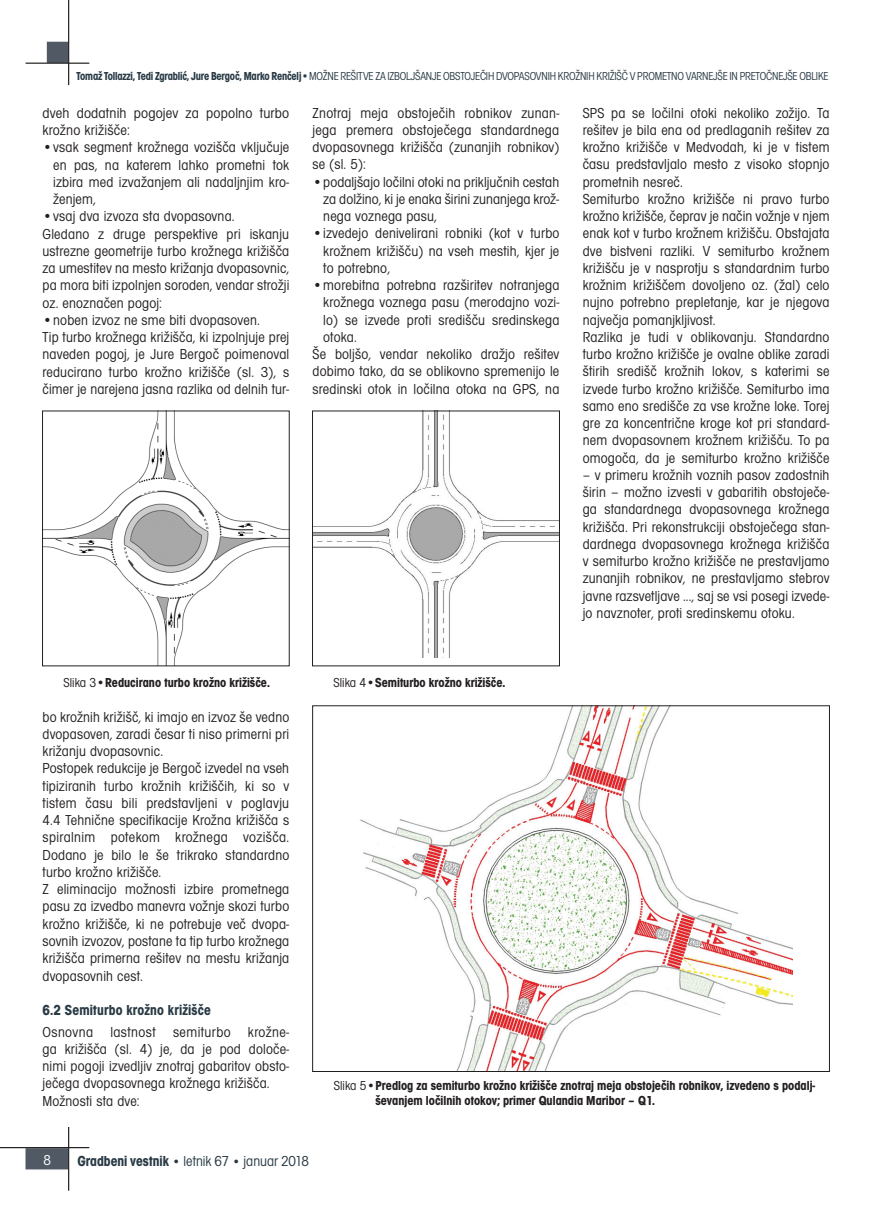
<style>
.page{position:relative;width:872px;height:1212px;background:#fff}
.page>*{position:absolute;margin:0;border:0;box-sizing:border-box;transform-origin:0 0}
.t1{font:condensed 15px/17.2px "Avant Gar Got Itc TEE";letter-spacing:.01em;color:#231f20}
.t2{font:condensed 15px "Avant Gar Got Itc TEE";color:#293a45}
.t3{font:700 condensed 15px "Avant Gar Got Itc TEE";letter-spacing:.01em;color:#293a45}
.t4{font:condensed 15px "Avant Gar Got Itc TEE";color:#fff}
.t5{font:700 condensed 13.5px/15px "Avant Gar Got Itc TEE";color:#231f20}
.t6{font:condensed 12px "Avant Gar Got Itc TEE";letter-spacing:-.015em;color:#293a45}
.s1{font-weight:700}
.s2{font-weight:400}
.s3{font-weight:700;font-size:13.5px}
</style>
<div class="page">
<div style="left:47px;top:42px;width:21px;height:21px;background:#515964"></div>
<div style="left:26px;top:1148px;width:42px;height:21px;background:#515964;border:2px solid #515964"></div>
<hr style="left:0;top:1147px;width:89px;height:1px;background:#231f20">
<hr style="left:68px;top:1127px;width:1px;height:64px;background:#231f20">
<hr style="left:26px;top:63px;width:63px;height:1px;background:#231f20">
<hr style="left:68px;top:0;width:1px;height:85px;background:#231f20">
<img style="left:44px;top:413px;width:243px;height:251px">
<img style="left:314px;top:413px;width:244px;height:245px">
<div style="left:312px;top:411px;width:248px;height:255px;border:1px solid #231f20"></div>
<img style="left:360px;top:707px;width:432px;height:363px">
<p class="t6" style="left:77px;top:70px;width:753px"><span class="s1">Tomaž Tollazzi, Tedi Zgrablić, Jure Bergoč, Marko Renčelj</span>•MOŽNE REŠITVE ZA IZBOLJŠANJE OBSTOJEČIH DVOPASOVNIH KROŽNIH KRIŽIŠČ V PROMETNO VARNEJŠE IN PRETOČNEJŠE OBLIKE</p>
<p class="t1" style="left:43px;top:104px;width:248px">dveh dodatnih pogojev za popolno turbo krožno križišče:</p>
<p class="t1" style="left:53px;top:139px;width:238px;text-align:justify;text-indent:-11px">•vsak segment krožnega vozišča vključuje en pas, na katerem lahko prometni tok izbira med izvažanjem ali nadaljnjim kro&shy;ženjem,</p>
<p class="t1" style="left:43px;top:208px;width:248px">•vsaj dva izvoza sta dvopasovna.<br>Gledano z druge perspektive pri iskanju ustrezne geometrije turbo krožnega križišča za umestitev na mesto križanja dvopasovnic, pa mora biti izpolnjen soroden, vendar strožji oz. enoznačen pogoj:</p>
<p class="t1" style="left:43px;top:311px;width:248px">•noben izvoz ne sme biti dvopasoven.<br>Tip turbo krožnega križišča, ki izpolnjuje prej naveden pogoj, je Jure Bergoč poimenoval reducirano turbo krožno križišče (sl. 3), s čimer je narejena jasna razlika od delnih tur-</p>
<p class="t1" style="left:313px;top:104px;width:248px;text-align:justify">Znotraj meja obstoječih robnikov zunan&shy;jega premera obstoječega standardnega dvopasovnega križišča (zunanjih robnikov) se (sl. 5):</p>
<p class="t1" style="left:323px;top:173px;width:237px;text-align:justify;text-indent:-11px">•podaljšajo ločilni otoki na priključnih cestah za dolžino, ki je enaka širini zunanjega krož&shy;nega voznega pasu,</p>
<p class="t1" style="left:323px;top:225px;width:238px;text-align:justify;text-indent:-11px">•izvedejo denivelirani robniki (kot v turbo krožnem križišču) na vseh mestih, kjer je to potrebno,</p>
<p class="t1" style="left:313px;top:277px;width:248px">•morebitna potrebna razširitev notranjega</p>
<p class="t1" style="left:323px;top:294px;width:238px">krožnega voznega pasu (merodajno vozi-</p>
<p class="t1" style="left:323px;top:311px;width:238px">lo) se izvede proti središču sredinskega</p>
<p class="t1" style="left:323px;top:328px;width:35px">otoka.</p>
<p class="t1" style="left:313px;top:346px;width:248px">Še boljšo, vendar nekoliko dražjo rešitev</p>
<p class="t1" style="left:313px;top:363px;width:248px">dobimo tako, da se oblikovno spremenijo le</p>
<p class="t1" style="left:313px;top:380px;width:248px">sredinski otok in ločilna otoka na GPS, na</p>
<p class="t1" style="left:583px;top:104px;width:248px">SPS pa se ločilni otoki nekoliko zožijo. Ta rešitev je bila ena od predlaganih rešitev za krožno križišče v Medvodah, ki je v tistem času predstavljalo mesto z visoko stopnjo prometnih nesreč.<br>Semiturbo krožno križišče ni pravo turbo krožno križišče, čeprav je način vožnje v njem enak kot v turbo krožnem križišču. Obstajata dve bistveni razliki. V semiturbo krožnem križišču je v nasprotju s standardnim turbo krožnim križiščem dovoljeno oz. (žal) celo nujno potrebno prepletanje, kar je njegova največja pomanjkljivost.<br>Razlika je tudi v oblikovanju. Standardno turbo krožno križišče je ovalne oblike zaradi štirih središč krožnih lokov, s katerimi se izvede turbo krožno križišče. Semiturbo ima samo eno središče za vse krožne loke. Torej gre za koncentrične kroge kot pri standard&shy;nem dvopasovnem krožnem križišču. To pa omogoča, da je semiturbo krožno križišče</p>
<p class="t1" style="left:583px;top:466px;width:248px;text-align:justify">– v primeru krožnih voznih pasov zadostnih širin – možno izvesti v gabaritih obstoječe&shy;ga standardnega dvopasovnega krožnega križišča. Pri rekonstrukciji obstoječega stan&shy;dardnega dvopasovnega krožnega križišča v semiturbo krožno križišče ne prestavljamo zunanjih robnikov, ne prestavljamo stebrov javne razsvetljave ..., saj se vsi posegi izvede&shy;jo navznoter, proti sredinskemu otoku.</p>
<p class="t5" style="left:63px;top:675px;width:208px"><span class="s2">Slika 3•</span>Reducirano turbo krožno križišče.</p>
<p class="t1" style="left:43px;top:708px;width:248px">bo krožnih križišč, ki imajo en izvoz še vedno dvopasoven, zaradi česar ti niso primerni pri križanju dvopasovnic.<br>Postopek redukcije je Bergoč izvedel na vseh tipiziranih turbo krožnih križiščih, ki so v tistem času bili predstavljeni v poglavju 4.4 Tehnične specifikacije Krožna križišča s spiralnim potekom krožnega vozišča.<br>Dodano je bilo le še trikrako standardno turbo krožno križišče.<br>Z eliminacijo možnosti izbire prometnega pasu za izvedbo manevra vožnje skozi turbo krožno križišče, ki ne potrebuje več dvopa&shy;sovnih izvozov, postane ta tip turbo krožnega križišča primerna rešitev na mestu križanja dvopasovnih cest.</p>
<p class="t3" style="left:43px;top:1001px;width:170px">6.2 Semiturbo krožno križišče</p>
<p class="t1" style="left:43px;top:1023px;width:248px">Osnovna lastnost semiturbo krožne&shy;ga križišča (sl. 4) je, da je pod določe&shy;nimi pogoji izvedljiv znotraj gabaritov obsto&shy;ječega dvopasovnega krožnega križišča.<br>Možnosti sta dve:</p>
<p class="t5" style="left:333px;top:675px;width:173px"><span class="s2">Slika 4•</span>Semiturbo krožno križišče.</p>
<p class="t5" style="left:375px;top:1078px;width:441px;text-indent:-42px"><span class="s2">Slika 5•</span>Predlog za semiturbo krožno križišče znotraj meja obstoječih robnikov, izvedeno s podalj&shy;ševanjem ločilnih otokov; primer Qulandia Maribor – Q1.</p>
<p class="t4" style="left:43px;top:1152px;width:9px">8</p>
<p class="t2" style="left:77px;top:1152px;width:233px"><span class="s1">Gradbeni vestnik</span> <span class="s3">•</span> letnik 67 <span class="s3">•</span> januar 2018</p>
</div>
